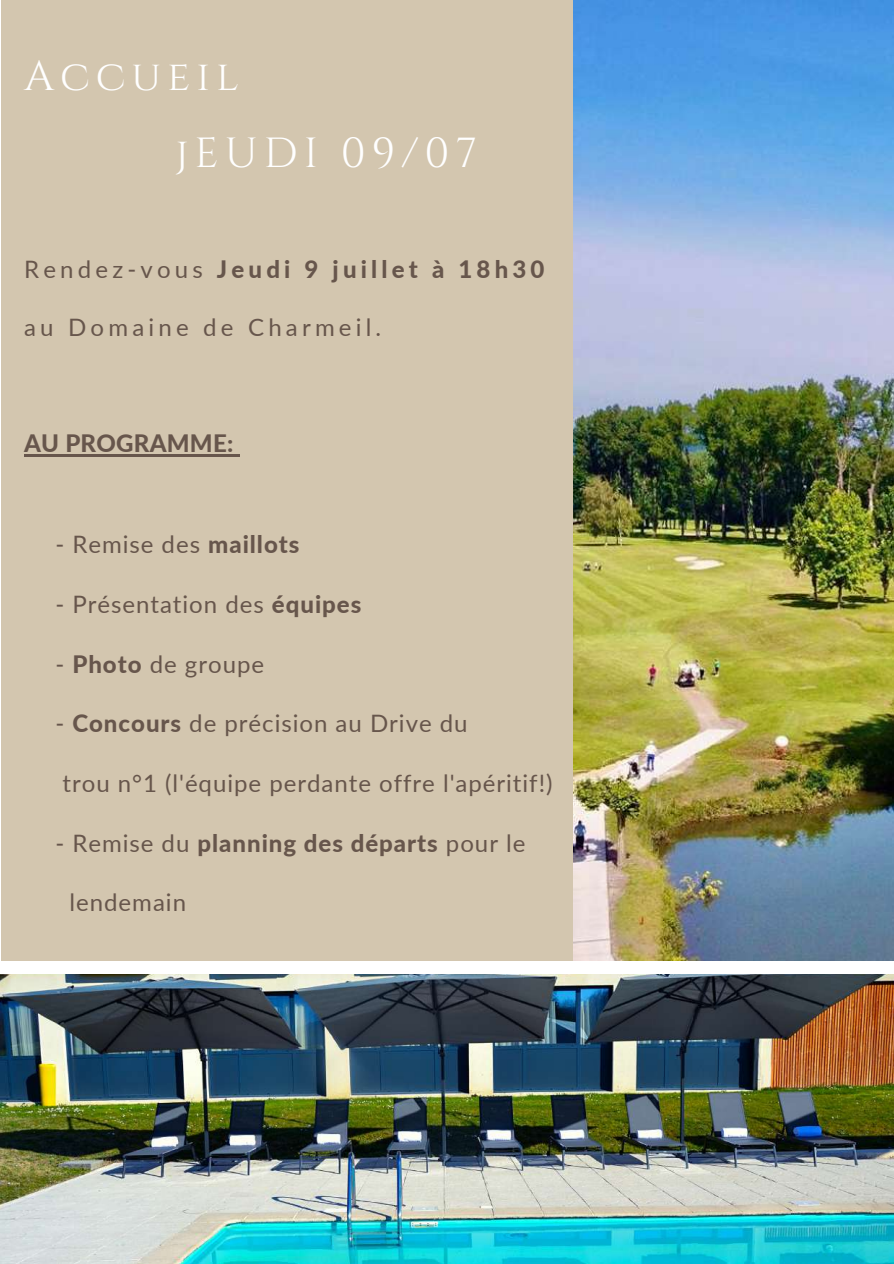
<style>
.page{position:relative;width:894px;height:1264px;background:#fff}
.page>*{position:absolute;margin:0;border:0;box-sizing:border-box;transform-origin:0 0}
.t1{font:42px/76.5px "Cinzel";letter-spacing:.145em;color:#fff}
.t2{font:24px "Lato";letter-spacing:.04em;color:#67564c}
.t3{font:800 24px "Lato";letter-spacing:.04em;color:#67564c}
.t4{font:800 24px "Lato";letter-spacing:.175em;color:#67564c}
.t5{font:24px "Lato";letter-spacing:.175em;color:#67564c}
.t6{font:800 24px "Lato";letter-spacing:.01em;color:#67564c}
.s1{font-weight:400}
.s2{font-weight:800}
</style>
<div class="page">
<div style="left:1px;top:0;width:892px;height:971px;background:#d3c6af"></div>
<img style="left:0;top:974px;width:893px;height:289px">
<hr style="left:24px;top:454px;width:209px;height:2px;background:#67564c">
<svg style="left:233px;top:454px;width:6px;height:2px"></svg>
<img style="left:573px;top:0;width:320px;height:961px">
<div style="left:0;top:961px;width:893px;height:12px;background:#fff"></div>
<h1 class="t1" style="left:175px;top:40px;width:303px;text-indent:-151px">Accueil<br>jEUDI 09/07</h1>
<p class="t4" style="left:24px;top:254px;width:522px"><span class="s1">Rendez-vous</span> Jeudi 9 juillet à 18h30</p>
<p class="t5" style="left:24px;top:312px;width:358px">au Domaine de Charmeil.</p>
<p class="t6" style="left:24px;top:428px;width:211px">AU PROGRAMME:</p>
<p class="t2" style="left:55px;top:529px;width:245px">- Remise des <span class="s2">maillots</span></p>
<p class="t2" style="left:55px;top:589px;width:307px">- Présentation des <span class="s2">équipes</span></p>
<p class="t2" style="left:55px;top:649px;width:210px">- <span class="s2">Photo</span> de groupe</p>
<p class="t2" style="left:55px;top:708px;width:413px">- <span class="s2">Concours</span> de précision au Drive du</p>
<p class="t2" style="left:62px;top:768px;width:491px">trou n°1 (l'équipe perdante offre l'apéritif!)</p>
<p class="t3" style="left:55px;top:828px;width:471px"><span class="s1">- Remise du</span> planning des départs <span class="s1">pour le</span></p>
<p class="t2" style="left:70px;top:887px;width:118px">lendemain</p>
</div>
